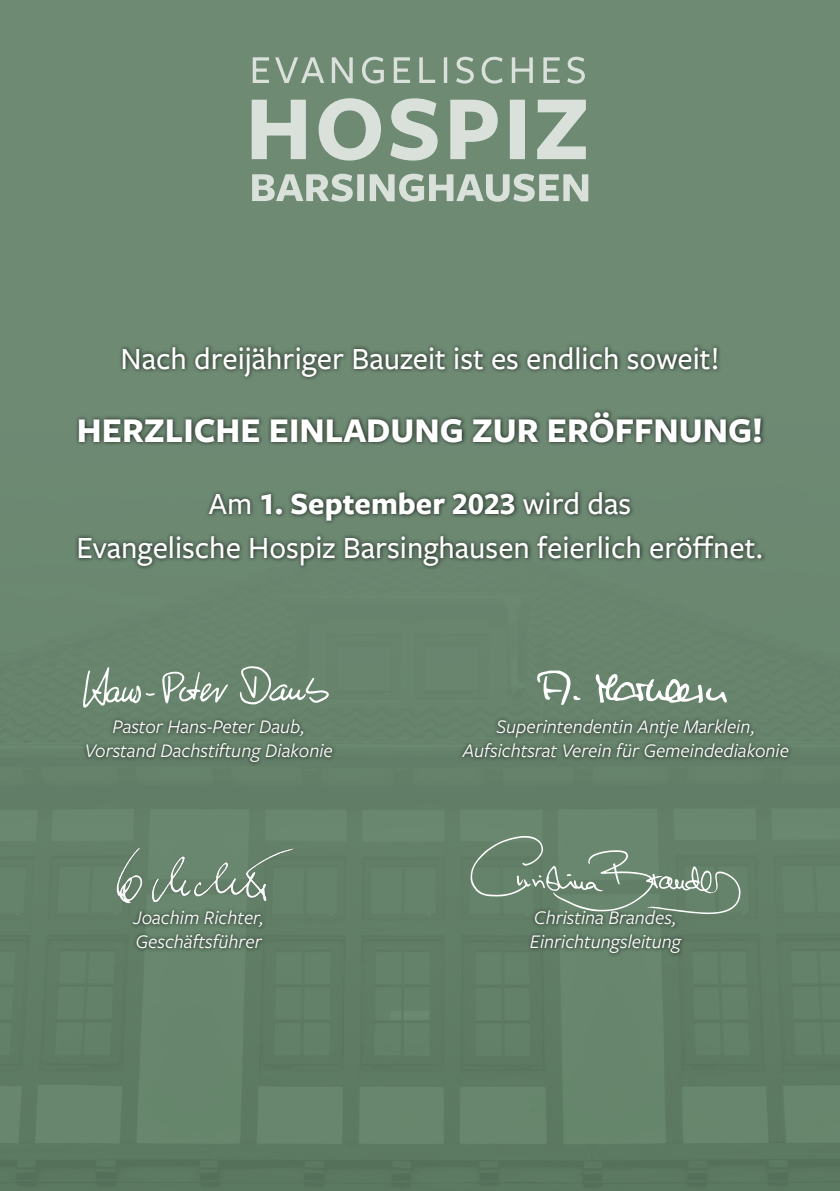
<style>
.page{position:relative;width:840px;height:1191px;background:#fff}
.page>*{position:absolute;margin:0;border:0;box-sizing:border-box;transform-origin:0 0}
.t1{font:700 36px "Freight Sans Pro";color:#fff}
.t2{font:500 32px/44px "Freight Sans Pro";color:#fff;text-align:center}
.t3{font:italic 20px/24px "Freight Sans Pro";color:#fff;text-align:center}
.s1{font-weight:700}
</style>
<div class="page">
<div style="left:0;top:0;width:839px;height:1191px;background:linear-gradient(to right,#68846d,#68846d)"></div>
<svg style="left:252px;top:174px;width:336px;height:28px;background:#a8b8ab"></svg>
<svg style="left:252px;top:57px;width:332px;height:27px;background:#8ca290"></svg>
<svg style="left:251px;top:98px;width:334px;height:63px;background:#a3b5a6"></svg>
<div style="left:74px;top:343px;width:692px;height:227px;background:#000;opacity:.75"></div>
<div style="left:81px;top:715px;width:255px;height:51px;background:#000;opacity:.75"></div>
<svg style="left:240px;top:666px;width:89px;height:38px;background:#819886"></svg>
<svg style="left:162px;top:671px;width:66px;height:32px;background:#8ba18f"></svg>
<svg style="left:83px;top:667px;width:72px;height:40px;background:#839a87"></svg>
<div style="left:457px;top:715px;width:335px;height:47px;background:#000;opacity:.75"></div>
<svg style="left:536px;top:670px;width:190px;height:35px"></svg>
<div style="left:128px;top:906px;width:139px;height:47px;background:#000;opacity:.75"></div>
<img style="left:110px;top:836px;width:189px;height:74px">
<div style="left:526px;top:906px;width:159px;height:51px;background:#000;opacity:.75"></div>
<svg style="left:470px;top:836px;width:270px;height:78px;background:#708b75"></svg>
<h2 class="t2" style="left:120px;top:336px;width:600px">Nach dreijähriger Bauzeit ist es endlich soweit!</h2>
<h1 class="t1" style="left:77px;top:405px;width:687px">HERZLICHE EINLADUNG ZUR ERÖFFNUNG!</h1>
<h2 class="t2" style="left:76px;top:480px;width:688px">Am <span class="s1">1. September 2023</span> wird das<br>Evangelische Hospiz Barsinghausen feierlich eröffnet.</h2>
<p class="t3" style="left:85px;top:713px;width:249px">Pastor Hans-Peter Daub,<br>Vorstand Dachstiftung Diakonie</p>
<p class="t3" style="left:462px;top:713px;width:327px">Superintendentin Antje Marklein,<br>Aufsichtsrat Verein für Gemeindediakonie</p>
<p class="t3" style="left:133px;top:904px;width:132px;text-align:left">Joachim Richter,<br>Geschäftsführer</p>
<p class="t3" style="left:529px;top:904px;width:153px;text-align:left">Christina Brandes,<br>Einrichtungsleitung</p>
</div>
